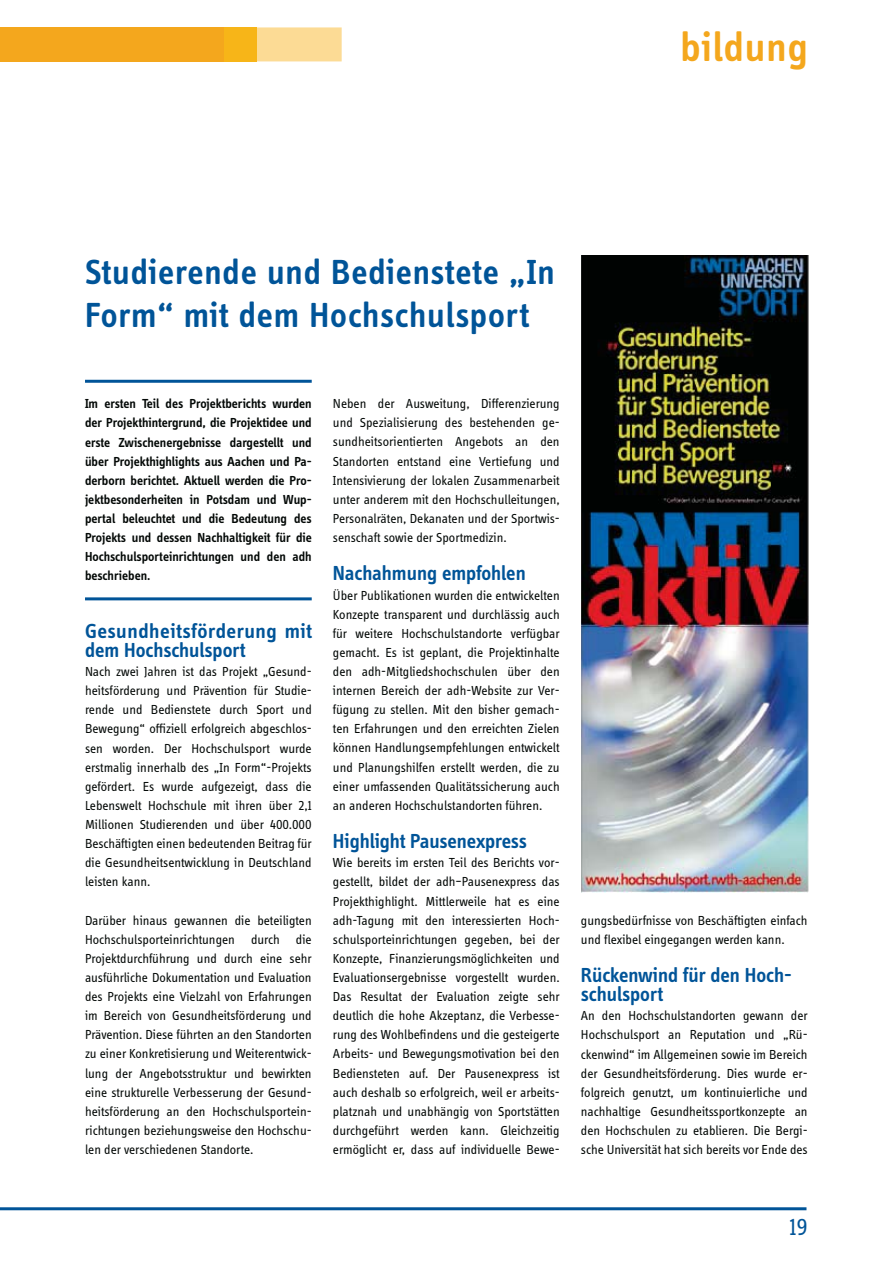
<style>
.page{position:relative;width:893px;height:1263px;background:#fff}
.page>*{position:absolute;margin:0;border:0;box-sizing:border-box;transform-origin:0 0}
.t1{font:600 42px "Info OT Disp";letter-spacing:.025em;color:#f4a71d}
.t2{font:600 36px/43.2px "Info OT Disp";letter-spacing:.025em;color:#005498}
.t3{font:24px "Info OT Disp";color:#005498}
.t4{font:600 21px/19.2px "Info OT Disp";color:#005498}
.t5{font:13.5px/19px "Info OT Disp";color:#030806;text-align:justify}
.t6{font:600 13.5px/19px "Info OT Disp";color:#030806;text-align:justify}
</style>
<div class="page">
<hr style="left:0;top:1207px;width:806px;height:3px;background:#005498">
<div style="left:257px;top:27px;width:85px;height:34px;background:#fcdb95"></div>
<div style="left:0;top:27px;width:257px;height:34px;background:#f7b518"></div>
<div style="left:0;top:27px;width:223px;height:34px;background:#f4a71d"></div>
<img style="left:581px;top:255px;width:228px;height:637px">
<hr style="left:85px;top:380px;width:227px;height:3px;background:#005498">
<hr style="left:85px;top:597px;width:227px;height:3px;background:#005498">
<h1 class="t1" style="left:680px;top:31px;width:129px">bildung</h1>
<h2 class="t2" style="left:85px;top:252px;width:471px">Studierende und Bedienstete „In<br>Form“ mit dem Hochschulsport</h2>
<p class="t6" style="left:85px;top:395px;width:228px">Im ersten Teil des Projektberichts wurden der Projekthintergrund, die Projektidee und erste Zwischenergebnisse dargestellt und über Projekthighlights aus Aachen und Pa&shy;derborn berichtet. Aktuell werden die Pro&shy;jektbesonderheiten in Potsdam und Wup&shy;pertal beleuchtet und die Bedeutung des Projekts und dessen Nachhaltigkeit für die Hochschulsporteinrichtungen und den adh beschrieben.</p>
<h3 class="t4" style="left:85px;top:623px;width:228px">Gesundheitsförderung mit dem Hochschulsport</h3>
<p class="t5" style="left:85px;top:663px;width:228px">Nach zwei Jahren ist das Projekt „Gesund&shy;heitsförderung und Prävention für Studie&shy;rende und Bedienstete durch Sport und Bewegung“ offiziell erfolgreich abgeschlos&shy;sen worden. Der Hochschulsport wurde erstmalig innerhalb des „In Form“-Projekts gefördert. Es wurde aufgezeigt, dass die Lebenswelt Hochschule mit ihren über 2,1<br>Millionen Studierenden und über 400.000<br>Beschäftigten einen bedeutenden Beitrag für die Gesundheitsentwicklung in Deutschland leisten kann.</p>
<p class="t5" style="left:85px;top:911px;width:228px">Darüber hinaus gewannen die beteiligten Hochschulsporteinrichtungen durch die Projektdurchführung und durch eine sehr ausführliche Dokumentation und Evaluation des Projekts eine Vielzahl von Erfahrungen im Bereich von Gesundheitsförderung und Prävention. Diese führten an den Standorten zu einer Konkretisierung und Weiterentwick&shy;lung der Angebotsstruktur und bewirkten eine strukturelle Verbesserung der Gesund&shy;heitsförderung an den Hochschulsportein&shy;richtungen beziehungsweise den Hochschu&shy;len der verschiedenen Standorte.</p>
<p class="t5" style="left:333px;top:395px;width:228px">Neben der Ausweitung, Differenzierung und Spezialisierung des bestehenden ge&shy;sundheitsorientierten Angebots an den Standorten entstand eine Vertiefung und Intensivierung der lokalen Zusammenarbeit unter anderem mit den Hochschulleitungen, Personalräten, Dekanaten und der Sportwis&shy;senschaft sowie der Sportmedizin.</p>
<h3 class="t4" style="left:333px;top:565px;width:194px">Nachahmung empfohlen</h3>
<p class="t5" style="left:333px;top:586px;width:228px">Über Publikationen wurden die entwickelten Konzepte transparent und durchlässig auch für weitere Hochschulstandorte verfügbar gemacht. Es ist geplant, die Projektinhalte den adh-Mitgliedshochschulen über den internen Bereich der adh-Website zur Ver&shy;fügung zu stellen. Mit den bisher gemach&shy;ten Erfahrungen und den erreichten Zielen können Handlungsempfehlungen entwickelt und Planungshilfen erstellt werden, die zu einer umfassenden Qualitätssicherung auch an anderen Hochschulstandorten führen.</p>
<h3 class="t4" style="left:333px;top:833px;width:195px">Highlight Pausenexpress</h3>
<p class="t5" style="left:333px;top:854px;width:228px">Wie bereits im ersten Teil des Berichts vor&shy;gestellt, bildet der adh–Pausenexpress das Projekthighlight. Mittlerweile hat es eine adh-Tagung mit den interessierten Hoch&shy;schulsporteinrichtungen gegeben, bei der Konzepte, Finanzierungsmöglichkeiten und Evaluationsergebnisse vorgestellt wurden.<br>Das Resultat der Evaluation zeigte sehr deutlich die hohe Akzeptanz, die Verbesse&shy;rung des Wohlbefindens und die gesteigerte Arbeits- und Bewegungsmotivation bei den Bediensteten auf. Der Pausenexpress ist auch deshalb so erfolgreich, weil er arbeits&shy;platznah und unabhängig von Sportstätten durchgeführt werden kann. Gleichzeitig ermöglicht er, dass auf individuelle Bewe-</p>
<p class="t5" style="left:581px;top:911px;width:228px">gungsbedürfnisse von Beschäftigten einfach und flexibel eingegangen werden kann.</p>
<h3 class="t4" style="left:581px;top:967px;width:212px">Rückenwind für den Hoch&shy;schulsport</h3>
<p class="t5" style="left:581px;top:1007px;width:228px">An den Hochschulstandorten gewann der Hochschulsport an Reputation und „Rü&shy;ckenwind“ im Allgemeinen sowie im Bereich der Gesundheitsförderung. Dies wurde er&shy;folgreich genutzt, um kontinuierliche und nachhaltige Gesundheitssportkonzepte an den Hochschulen zu etablieren. Die Bergi&shy;sche Universität hat sich bereits vor Ende des</p>
<h3 class="t3" style="left:789px;top:1218px;width:20px">19</h3>
</div>
